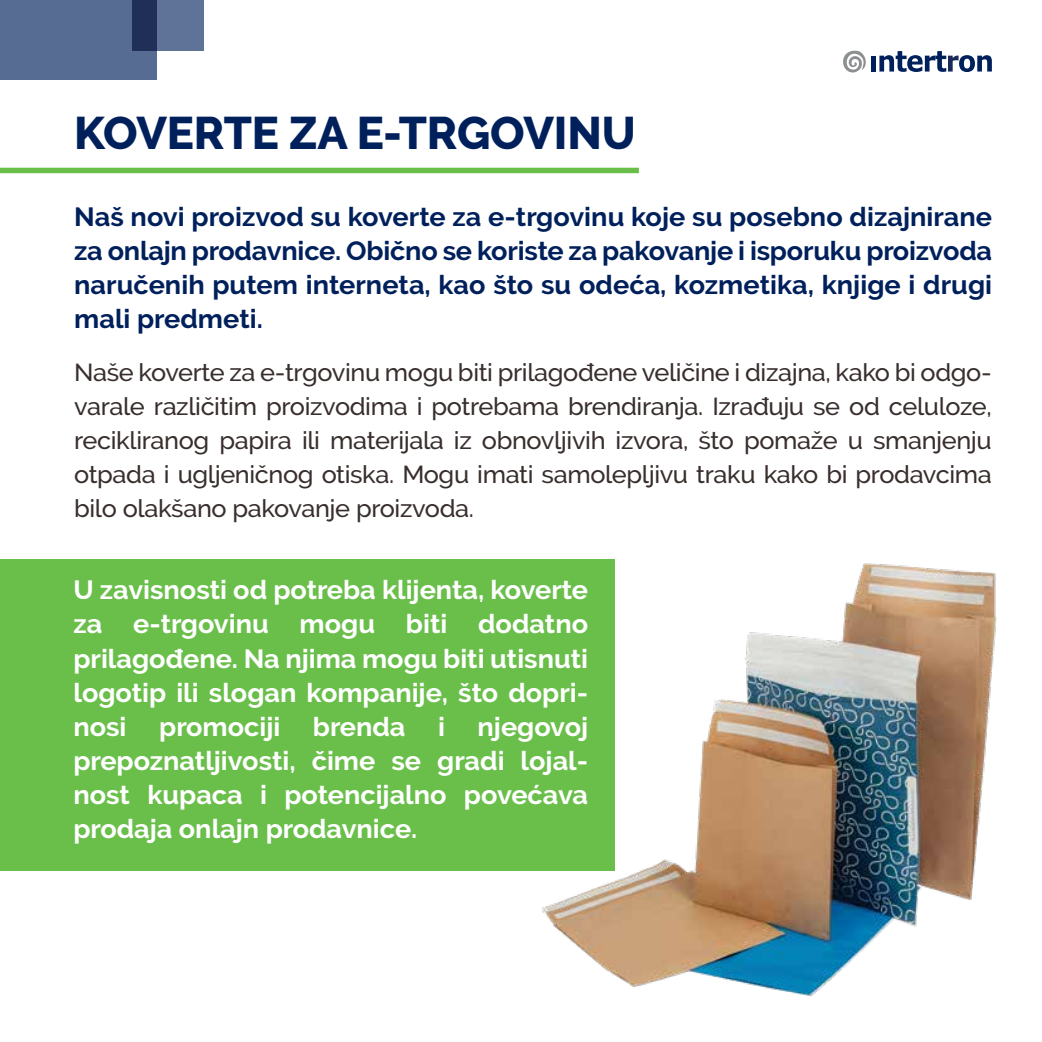
<style>
.page{position:relative;width:1042px;height:1042px;background:#fff}
.page>*{position:absolute;margin:0;border:0;box-sizing:border-box;transform-origin:0 0}
.t1{font:800 45.5px "Raleway";letter-spacing:-.005em;color:#00205c}
.t2{font:700 26.25px/34.1px "Raleway";color:#fff;text-align:justify}
.t3{font:700 26.25px/34.1px "Raleway";color:#00205c;text-align:justify}
.t4{font:500 24.5px/34.1px "Raleway";letter-spacing:-.015em;color:#382f2d;text-align:justify}
</style>
<div class="page">
<img style="left:542px;top:559px;width:455px;height:437px">
<div style="left:0;top:558px;width:614px;height:312px;background:#6abf4b"></div>
<svg style="left:843px;top:50px;width:23px;height:23px"></svg>
<svg style="left:879px;top:51px;width:113px;height:21px"></svg>
<div style="left:871px;top:56px;width:5px;height:16px;background:#00205c"></div>
<div style="left:0;top:168px;width:639px;height:5px;background:#6abf4b"></div>
<div style="left:0;top:0;width:157px;height:80px;background:#576c93"></div>
<svg style="left:132px;top:0;width:71px;height:51px;background:#485b81"></svg>
<h1 class="t1" style="left:74px;top:107px;width:563px">KOVERTE ZA E-TRGOVINU</h1>
<p class="t3" style="left:74px;top:200px;width:919px">Naš novi proizvod su koverte za e-trgovinu koje su posebno dizajnirane za onlajn prodavnice. Obično se koriste za pakovanje i isporuku proizvoda naručenih putem interneta, kao što su odeća, kozmetika, knjige i drugi mali predmeti.</p>
<p class="t4" style="left:74px;top:355px;width:919px">Naše koverte za e-trgovinu mogu biti prilagođene veličine i dizajna, kako bi odgo&shy;varale različitim proizvodima i potrebama brendiranja. Izrađuju se od celuloze, recikliranog papira ili materijala iz obnovljivih izvora, što pomaže u smanjenju otpada i ugljeničnog otiska. Mogu imati samolepljivu traku kako bi prodavcima bilo olakšano pakovanje proizvoda.</p>
<p class="t2" style="left:73px;top:573px;width:516px">U zavisnosti od potreba klijenta, koverte za e-trgovinu mogu biti dodatno prilagođene. Na njima mogu biti utisnuti logotip ili slogan kompanije, što dopri&shy;nosi promociji brenda i njegovoj prepoznatljivosti, čime se gradi lojal&shy;nost kupaca i potencijalno povećava prodaja onlajn prodavnice.</p>
</div>
